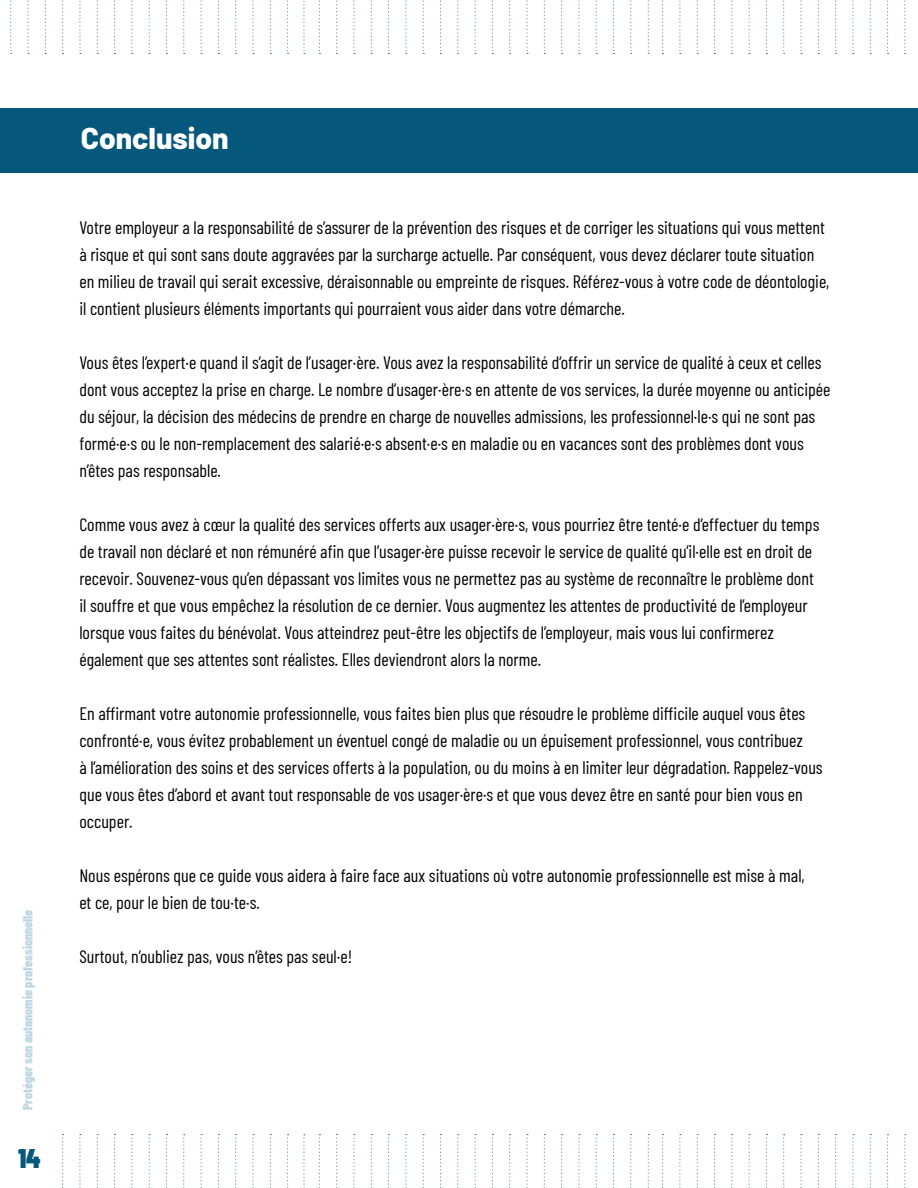
<style>
.page{position:relative;width:918px;height:1188px;background:#fff}
.page>*{position:absolute;margin:0;border:0;box-sizing:border-box;transform-origin:0 0}
.t1{font:800 30px "Barlow";color:#fff}
.t2{font:900 27px "Barlow Condensed";color:#06577c}
.t3{font:18px/27px "Barlow Condensed";color:#000}
.t4{font:800 13.5px "Barlow Condensed";color:#bbd7e1}
</style>
<div class="page">
<svg style="left:303px;top:1134px;width:2px;height:54px"></svg>
<svg style="left:303px;top:0;width:2px;height:54px"></svg>
<svg style="left:648px;top:1134px;width:1px;height:54px"></svg>
<svg style="left:648px;top:0;width:1px;height:54px"></svg>
<svg style="left:319px;top:1134px;width:1px;height:54px"></svg>
<svg style="left:319px;top:0;width:1px;height:54px"></svg>
<svg style="left:662px;top:1134px;width:2px;height:54px"></svg>
<svg style="left:662px;top:0;width:2px;height:54px"></svg>
<svg style="left:336px;top:1134px;width:2px;height:54px"></svg>
<svg style="left:336px;top:0;width:2px;height:54px"></svg>
<svg style="left:679px;top:1134px;width:2px;height:54px"></svg>
<svg style="left:679px;top:0;width:2px;height:54px"></svg>
<svg style="left:10px;top:0;width:2px;height:54px"></svg>
<svg style="left:353px;top:1134px;width:2px;height:54px"></svg>
<svg style="left:353px;top:0;width:2px;height:54px"></svg>
<svg style="left:697px;top:1134px;width:1px;height:54px"></svg>
<svg style="left:697px;top:0;width:1px;height:54px"></svg>
<svg style="left:27px;top:0;width:2px;height:54px"></svg>
<svg style="left:371px;top:1134px;width:1px;height:54px"></svg>
<svg style="left:371px;top:0;width:1px;height:54px"></svg>
<svg style="left:714px;top:1134px;width:2px;height:54px"></svg>
<svg style="left:714px;top:0;width:2px;height:54px"></svg>
<svg style="left:45px;top:0;width:1px;height:54px"></svg>
<svg style="left:388px;top:1134px;width:2px;height:54px"></svg>
<svg style="left:388px;top:0;width:2px;height:54px"></svg>
<svg style="left:731px;top:1134px;width:2px;height:54px"></svg>
<svg style="left:731px;top:0;width:2px;height:54px"></svg>
<svg style="left:62px;top:1134px;width:2px;height:54px"></svg>
<svg style="left:62px;top:0;width:2px;height:54px"></svg>
<svg style="left:405px;top:1134px;width:2px;height:54px"></svg>
<svg style="left:405px;top:0;width:2px;height:54px"></svg>
<svg style="left:749px;top:1134px;width:1px;height:54px"></svg>
<svg style="left:749px;top:0;width:1px;height:54px"></svg>
<svg style="left:79px;top:1134px;width:2px;height:54px"></svg>
<svg style="left:79px;top:0;width:2px;height:54px"></svg>
<svg style="left:423px;top:1134px;width:1px;height:54px"></svg>
<svg style="left:423px;top:0;width:1px;height:54px"></svg>
<svg style="left:766px;top:1134px;width:1px;height:54px"></svg>
<svg style="left:766px;top:0;width:1px;height:54px"></svg>
<svg style="left:97px;top:1134px;width:1px;height:54px"></svg>
<svg style="left:97px;top:0;width:1px;height:54px"></svg>
<svg style="left:440px;top:1134px;width:2px;height:54px"></svg>
<svg style="left:440px;top:0;width:2px;height:54px"></svg>
<svg style="left:783px;top:1134px;width:2px;height:54px"></svg>
<svg style="left:783px;top:0;width:2px;height:54px"></svg>
<svg style="left:114px;top:1134px;width:2px;height:54px"></svg>
<svg style="left:114px;top:0;width:2px;height:54px"></svg>
<svg style="left:457px;top:1134px;width:2px;height:54px"></svg>
<svg style="left:457px;top:0;width:2px;height:54px"></svg>
<svg style="left:800px;top:1134px;width:2px;height:54px"></svg>
<svg style="left:800px;top:0;width:2px;height:54px"></svg>
<svg style="left:131px;top:1134px;width:2px;height:54px"></svg>
<svg style="left:131px;top:0;width:2px;height:54px"></svg>
<svg style="left:475px;top:1134px;width:1px;height:54px"></svg>
<svg style="left:475px;top:0;width:1px;height:54px"></svg>
<svg style="left:818px;top:1134px;width:1px;height:54px"></svg>
<svg style="left:818px;top:0;width:1px;height:54px"></svg>
<svg style="left:149px;top:1134px;width:1px;height:54px"></svg>
<svg style="left:149px;top:0;width:1px;height:54px"></svg>
<svg style="left:492px;top:1134px;width:1px;height:54px"></svg>
<svg style="left:492px;top:0;width:1px;height:54px"></svg>
<svg style="left:835px;top:1134px;width:2px;height:54px"></svg>
<svg style="left:835px;top:0;width:2px;height:54px"></svg>
<svg style="left:166px;top:1134px;width:1px;height:54px"></svg>
<svg style="left:166px;top:0;width:1px;height:54px"></svg>
<svg style="left:509px;top:1134px;width:2px;height:54px"></svg>
<svg style="left:509px;top:0;width:2px;height:54px"></svg>
<svg style="left:852px;top:1134px;width:2px;height:54px"></svg>
<svg style="left:852px;top:0;width:2px;height:54px"></svg>
<svg style="left:183px;top:1134px;width:2px;height:54px"></svg>
<svg style="left:183px;top:0;width:2px;height:54px"></svg>
<svg style="left:526px;top:1134px;width:2px;height:54px"></svg>
<svg style="left:526px;top:0;width:2px;height:54px"></svg>
<svg style="left:870px;top:1134px;width:1px;height:54px"></svg>
<svg style="left:870px;top:0;width:1px;height:54px"></svg>
<svg style="left:201px;top:1134px;width:1px;height:54px"></svg>
<svg style="left:201px;top:0;width:1px;height:54px"></svg>
<svg style="left:544px;top:1134px;width:1px;height:54px"></svg>
<svg style="left:544px;top:0;width:1px;height:54px"></svg>
<svg style="left:887px;top:1134px;width:2px;height:54px"></svg>
<svg style="left:887px;top:0;width:2px;height:54px"></svg>
<svg style="left:218px;top:1134px;width:1px;height:54px"></svg>
<svg style="left:218px;top:0;width:1px;height:54px"></svg>
<svg style="left:561px;top:1134px;width:2px;height:54px"></svg>
<svg style="left:561px;top:0;width:2px;height:54px"></svg>
<svg style="left:904px;top:1134px;width:2px;height:54px"></svg>
<svg style="left:904px;top:0;width:2px;height:54px"></svg>
<svg style="left:235px;top:1134px;width:2px;height:54px"></svg>
<svg style="left:235px;top:0;width:2px;height:54px"></svg>
<svg style="left:578px;top:1134px;width:2px;height:54px"></svg>
<svg style="left:578px;top:0;width:2px;height:54px"></svg>
<svg style="left:252px;top:1134px;width:2px;height:54px"></svg>
<svg style="left:252px;top:0;width:2px;height:54px"></svg>
<svg style="left:596px;top:1134px;width:1px;height:54px"></svg>
<svg style="left:596px;top:0;width:1px;height:54px"></svg>
<svg style="left:270px;top:1134px;width:1px;height:54px"></svg>
<svg style="left:270px;top:0;width:1px;height:54px"></svg>
<svg style="left:613px;top:1134px;width:2px;height:54px"></svg>
<svg style="left:613px;top:0;width:2px;height:54px"></svg>
<svg style="left:287px;top:1134px;width:2px;height:54px"></svg>
<svg style="left:287px;top:0;width:2px;height:54px"></svg>
<svg style="left:630px;top:1134px;width:2px;height:54px"></svg>
<svg style="left:630px;top:0;width:2px;height:54px"></svg>
<div style="left:0;top:109px;width:918px;height:64px;background:#06577c"></div>
<p class="t4" style="left:18px;top:1110px;width:202px;rotate:-90deg">Protéger son autonomie professionnelle</p>
<h2 class="t2" style="left:18px;top:1140px;width:24px">14</h2>
<h1 class="t1" style="left:81px;top:116px;width:149px">Conclusion</h1>
<p class="t3" style="left:79px;top:213px;width:752px">Votre employeur a la responsabilité de s’assurer de la prévention des risques et de corriger les situations qui vous mettent à risque et qui sont sans doute aggravées par la surcharge actuelle. Par conséquent, vous devez déclarer toute situation en milieu de travail qui serait excessive, déraisonnable ou empreinte de risques. Référez-vous à votre code de déontologie, il contient plusieurs éléments importants qui pourraient vous aider dans votre démarche.</p>
<p class="t3" style="left:79px;top:348px;width:753px">Vous êtes l’expert·e quand il s’agit de l’usager·ère. Vous avez la responsabilité d’offrir un service de qualité à ceux et celles dont vous acceptez la prise en charge. Le nombre d’usager·ère·s en attente de vos services, la durée moyenne ou anticipée du séjour, la décision des médecins de prendre en charge de nouvelles admissions, les professionnel·le·s qui ne sont pas formé·e·s ou le non-remplacement des salarié·e·s absent·e·s en maladie ou en vacances sont des problèmes dont vous n’êtes pas responsable.</p>
<p class="t3" style="left:79px;top:510px;width:742px">Comme vous avez à cœur la qualité des services offerts aux usager·ère·s, vous pourriez être tenté·e d’effectuer du temps de travail non déclaré et non rémunéré afin que l’usager·ère puisse recevoir le service de qualité qu’il·elle est en droit de recevoir. Souvenez-vous qu’en dépassant vos limites vous ne permettez pas au système de reconnaître le problème dont il souffre et que vous empêchez la résolution de ce dernier. Vous augmentez les attentes de productivité de l’employeur lorsque vous faites du bénévolat. Vous atteindrez peut-être les objectifs de l’employeur, mais vous lui confirmerez également que ses attentes sont réalistes. Elles deviendront alors la norme.</p>
<p class="t3" style="left:79px;top:699px;width:745px">En affirmant votre autonomie professionnelle, vous faites bien plus que résoudre le problème difficile auquel vous êtes confronté·e, vous évitez probablement un éventuel congé de maladie ou un épuisement professionnel, vous contribuez<br>à l’amélioration des soins et des services offerts à la population, ou du moins à en limiter leur dégradation. Rappelez-vous que vous êtes d’abord et avant tout responsable de vos usager·ère·s et que vous devez être en santé pour bien vous en occuper.</p>
<p class="t3" style="left:79px;top:861px;width:727px">Nous espérons que ce guide vous aidera à faire face aux situations où votre autonomie professionnelle est mise à mal, et ce, pour le bien de tou·te·s.</p>
<p class="t3" style="left:79px;top:942px;width:274px">Surtout, n’oubliez pas, vous n’êtes pas seul·e!</p>
</div>
